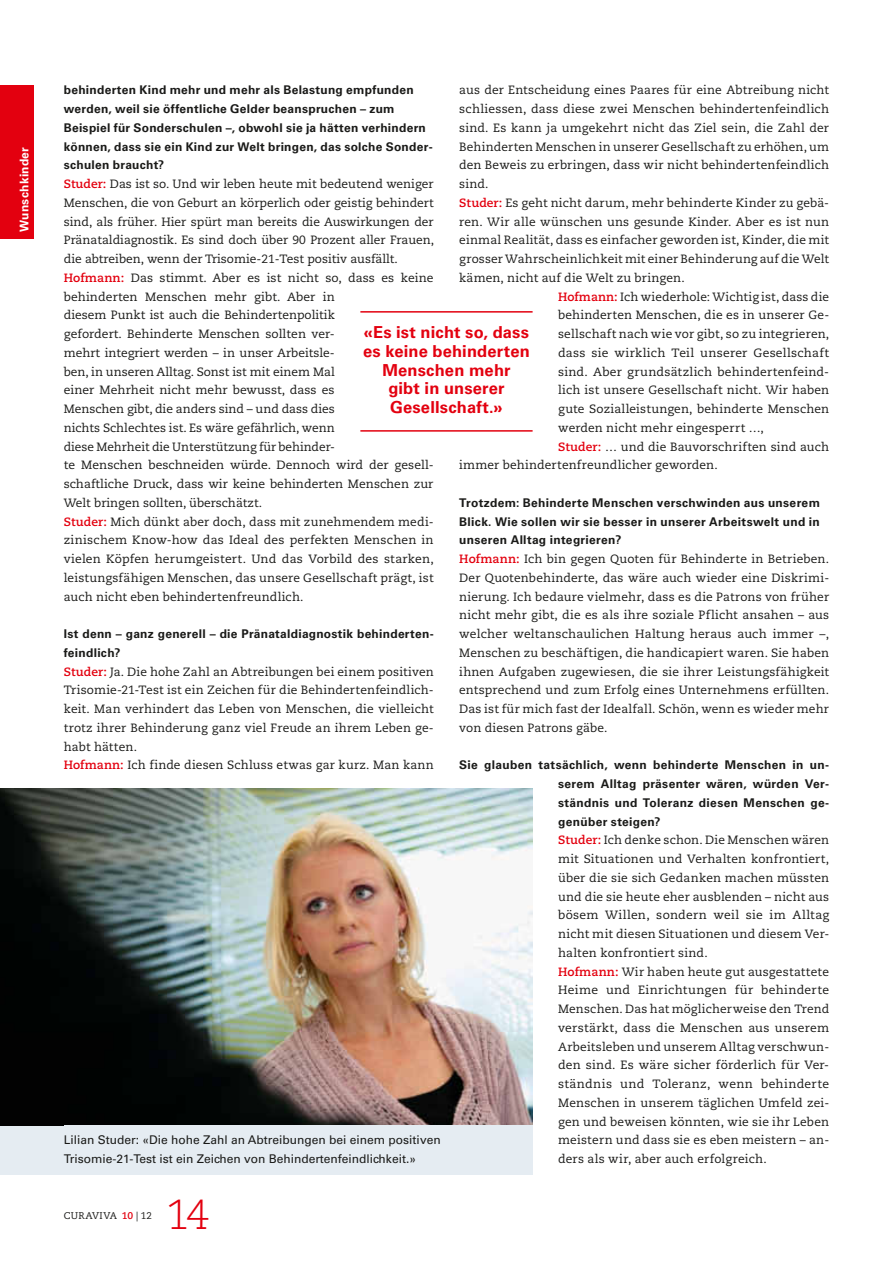
<style>
.page{position:relative;width:893px;height:1263px;background:#fff}
.page>*{position:absolute;margin:0;border:0;box-sizing:border-box;transform-origin:0 0}
.t1{font:300 42px "Caecilia LT Std";color:#e3000f}
.t2{font:700 16.5px/18.8px "Univers LT Std";letter-spacing:.01em;color:#e3000f;text-align:center}
.t3{font:12px/18.8px "Caecilia LT Std";letter-spacing:.01em;color:#1a1a18}
.t4{font:700 12px/18.8px "Univers LT Std";letter-spacing:.025em;color:#1a1a18}
.t5{font:12px/18.8px "Univers LT Std";color:#1a1a18}
.t6{font:700 12px "Univers LT Std";letter-spacing:.025em;color:#fff}
.t7{font:9.75px "Caecilia LT Std";letter-spacing:.035em;color:#1a1a18}
.s1{font-weight:700;color:#e3000f}
</style>
<div class="page">
<div style="left:0;top:85px;width:34px;height:153px;background:#e3000f"></div>
<div style="left:0;top:1126px;width:456px;height:49px;background:#e5ecf2"></div>
<hr style="left:360px;top:311px;width:173px;height:2px;background:#e3000f">
<hr style="left:360px;top:430px;width:173px;height:2px;background:#e3000f">
<img style="left:0;top:788px;width:533px;height:338px">
<div style="left:64px;top:1126px;width:469px;height:49px;background:#e5ecf2"></div>
<p class="t6" style="left:17px;top:232px;width:86px;rotate:-90deg">Wunschkinder</p>
<p class="t3" style="left:459px;top:81px;width:371px">aus der Entscheidung eines Paares für eine Abtreibung nicht</p>
<p class="t3" style="left:459px;top:100px;width:371px">schliessen, dass diese zwei Menschen behindertenfeindlich</p>
<p class="t3" style="left:459px;top:119px;width:371px">sind. Es kann ja umgekehrt nicht das Ziel sein, die Zahl der</p>
<p class="t3" style="left:459px;top:137px;width:371px">Behinderten Menschen in unserer Gesellschaft zu erhöhen, um</p>
<p class="t3" style="left:459px;top:156px;width:371px">den Beweis zu erbringen, dass wir nicht behindertenfeindlich</p>
<p class="t3" style="left:459px;top:175px;width:31px">sind.</p>
<p class="t3" style="left:459px;top:194px;width:371px"><span class="s1">Studer:</span> Es geht nicht darum, mehr behinderte Kinder zu gebä-</p>
<p class="t3" style="left:459px;top:212px;width:371px">ren. Wir alle wünschen uns gesunde Kinder. Aber es ist nun</p>
<p class="t3" style="left:459px;top:231px;width:371px">einmal Realität, dass es einfacher geworden ist, Kinder, die mit</p>
<p class="t3" style="left:459px;top:250px;width:371px">grosser Wahrscheinlichkeit mit einer Behinderung auf die Welt</p>
<p class="t3" style="left:459px;top:269px;width:227px">kämen, nicht auf die Welt zu bringen.</p>
<p class="t3" style="left:558px;top:287px;width:273px"><span class="s1">Hofmann:</span> Ich wiederhole: Wichtig ist, dass die</p>
<p class="t3" style="left:558px;top:306px;width:273px">behinderten Menschen, die es in unserer Ge-</p>
<p class="t3" style="left:558px;top:325px;width:273px">sellschaft nach wie vor gibt, so zu integrieren,</p>
<p class="t3" style="left:558px;top:344px;width:272px">dass sie wirklich Teil unserer Gesellschaft</p>
<p class="t3" style="left:558px;top:362px;width:273px">sind. Aber grundsätzlich behindertenfeind-</p>
<p class="t3" style="left:558px;top:381px;width:273px">lich ist unsere Gesellschaft nicht. Wir haben</p>
<p class="t3" style="left:558px;top:400px;width:273px">gute Sozialleistungen, behinderte Menschen</p>
<p class="t3" style="left:558px;top:419px;width:207px">werden nicht mehr eingesperrt …,</p>
<p class="t3" style="left:558px;top:437px;width:273px"><span class="s1">Studer:</span> … und die Bauvorschriften sind auch</p>
<p class="t3" style="left:459px;top:456px;width:260px">immer behindertenfreundlicher geworden.</p>
<p class="t4" style="left:459px;top:493px;width:362px;text-align:justify">Trotzdem: Behinderte Menschen verschwinden aus unserem Blick. Wie sollen wir sie besser in unserer Arbeitswelt und in unseren Alltag integrieren?</p>
<p class="t3" style="left:459px;top:550px;width:371px;text-align:justify"><span class="s1">Hofmann:</span> Ich bin gegen Quoten für Behinderte in Betrieben.<br>Der Quotenbehinderte, das wäre auch wieder eine Diskrimi&shy;nierung. Ich bedaure vielmehr, dass es die Patrons von früher nicht mehr gibt, die es als ihre soziale Pflicht ansahen – aus welcher weltanschaulichen Haltung heraus auch immer –, Menschen zu beschäftigen, die handicapiert waren. Sie haben ihnen Aufgaben zugewiesen, die sie ihrer Leistungsfähigkeit entsprechend und zum Erfolg eines Unternehmens erfüllten.<br>Das ist für mich fast der Idealfall. Schön, wenn es wieder mehr von diesen Patrons gäbe.</p>
<p class="t4" style="left:558px;top:756px;width:273px;text-align:justify;text-indent:-99px">Sie glauben tatsächlich, wenn behinderte Menschen in un&shy;serem Alltag präsenter wären, würden Ver&shy;ständnis und Toleranz diesen Menschen ge&shy;genüber steigen?</p>
<p class="t3" style="left:558px;top:831px;width:273px"><span class="s1">Studer:</span> Ich denke schon. Die Menschen wären mit Situationen und Verhalten konfrontiert, über die sie sich Gedanken machen müssten und die sie heute eher ausblenden – nicht aus bösem Willen, sondern weil sie im Alltag nicht mit diesen Situationen und diesem Ver&shy;halten konfrontiert sind.<br><span class="s1">Hofmann:</span> Wir haben heute gut ausgestattete Heime und Einrichtungen für behinderte Menschen. Das hat möglicherweise den Trend verstärkt, dass die Menschen aus unserem Arbeitsleben und unserem Alltag verschwun&shy;den sind. Es wäre sicher förderlich für Ver&shy;ständnis und Toleranz, wenn behinderte Menschen in unserem täglichen Umfeld zei&shy;gen und beweisen könnten, wie sie ihr Leben meistern und dass sie es eben meistern – an&shy;ders als wir, aber auch erfolgreich.</p>
<p class="t4" style="left:64px;top:81px;width:370px">behinderten Kind mehr und mehr als Belastung empfunden werden, weil sie öffentliche Gelder beanspruchen – zum Beispiel für Sonderschulen –, obwohl sie ja hätten verhindern können, dass sie ein Kind zur Welt bringen, das solche Sonder&shy;schulen braucht?</p>
<p class="t3" style="left:64px;top:175px;width:372px"><span class="s1">Studer:</span> Das ist so. Und wir leben heute mit bedeutend weniger Menschen, die von Geburt an körperlich oder geistig behindert sind, als früher. Hier spürt man bereits die Auswirkungen der Pränataldiagnostik. Es sind doch über 90 Prozent aller Frauen, die abtreiben, wenn der Trisomie-21-Test positiv ausfällt.<br><span class="s1">Hofmann:</span> Das stimmt. Aber es ist nicht so, dass es keine behinderten Menschen mehr gibt. Aber in<br>diesem Punkt ist auch die Behindertenpolitik<br>gefordert. Behinderte Menschen sollten ver-<br>mehrt integriert werden – in unser Arbeitsle-<br>ben, in unseren Alltag. Sonst ist mit einem Mal<br>einer Mehrheit nicht mehr bewusst, dass es<br>Menschen gibt, die anders sind – und dass dies<br>nichts Schlechtes ist. Es wäre gefährlich, wenn<br>diese Mehrheit die Unterstützung für behinder-<br>te Menschen beschneiden würde. Dennoch wird der gesell&shy;schaftliche Druck, dass wir keine behinderten Menschen zur Welt bringen sollten, überschätzt.<br><span class="s1">Studer:</span> Mich dünkt aber doch, dass mit zunehmendem medi&shy;zinischem Know-how das Ideal des perfekten Menschen in vielen Köpfen herumgeistert. Und das Vorbild des starken, leistungsfähigen Menschen, das unsere Gesellschaft prägt, ist auch nicht eben behindertenfreundlich.</p>
<p class="t4" style="left:64px;top:625px;width:371px">Ist denn – ganz generell – die Pränataldiagnostik behinderten&shy;feindlich?</p>
<p class="t3" style="left:64px;top:662px;width:371px"><span class="s1">Studer:</span> Ja. Die hohe Zahl an Abtreibungen bei einem positiven Trisomie-21-Test ist ein Zeichen für die Behindertenfeindlich&shy;keit. Man verhindert das Leben von Menschen, die vielleicht trotz ihrer Behinderung ganz viel Freude an ihrem Leben ge&shy;habt hätten.<br><span class="s1">Hofmann:</span> Ich finde diesen Schluss etwas gar kurz. Man kann</p>
<h2 class="t2" style="left:363px;top:323px;width:168px">«Es ist nicht so, dass es keine behinderten<br>Menschen mehr<br>gibt in unserer<br>Gesellschaft.»</h2>
<p class="t5" style="left:64px;top:1131px;width:379px">Lilian Studer: «Die hohe Zahl an Abtreibungen bei einem positiven<br>Trisomie-21-Test ist ein Zeichen von Behindertenfeindlichkeit.»</p>
<p class="t7" style="left:64px;top:1210px;width:90px">CURAVIVA <span class="s1">10</span> | 12</p>
<h1 class="t1" style="left:166px;top:1191px;width:45px">14</h1>
</div>
